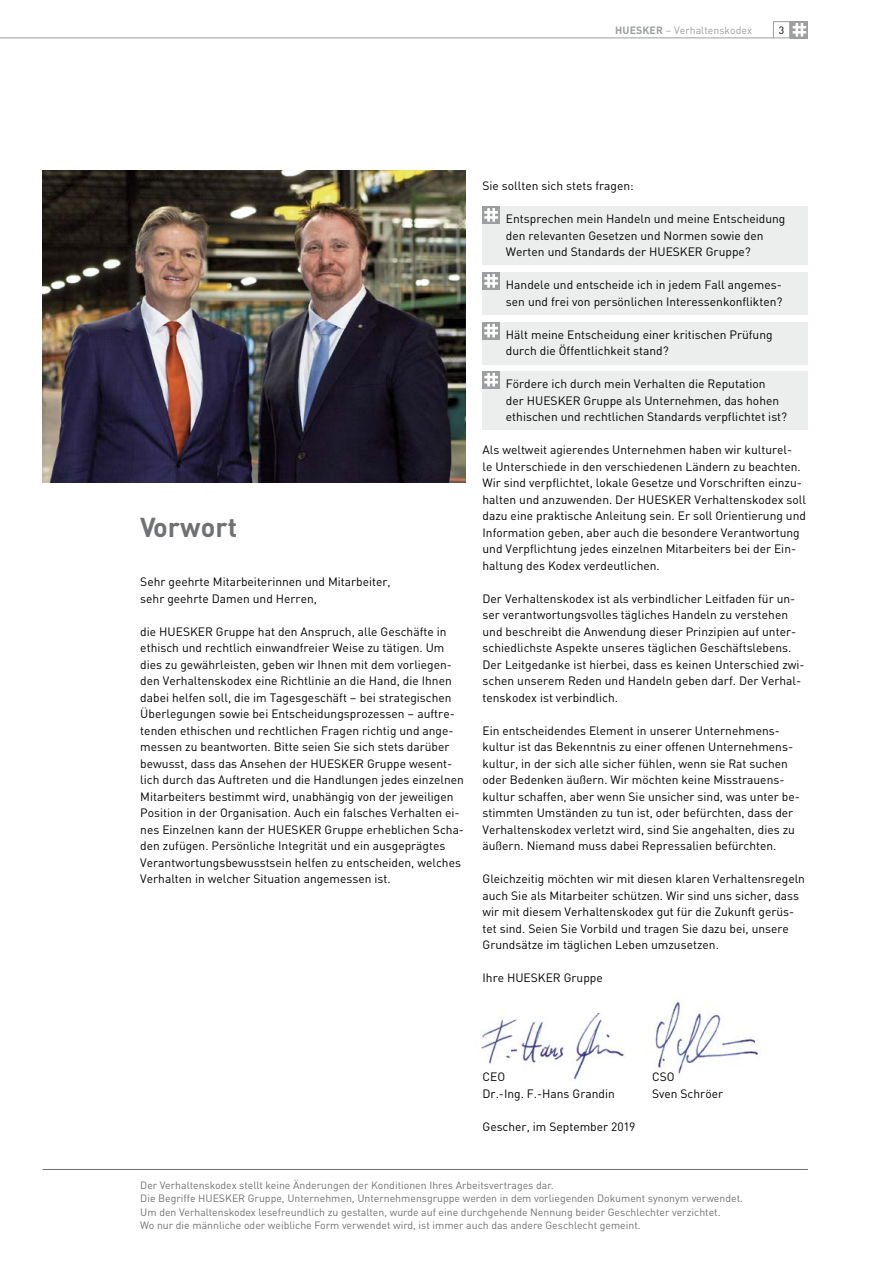
<style>
.page{position:relative;width:893px;height:1263px;background:#fff}
.page>*{position:absolute;margin:0;border:0;box-sizing:border-box;transform-origin:0 0}
.t1{font:700 27px "DIN Pro";color:#707172}
.t2{font:12px/16.5px "DIN Pro";color:#000}
.t3{font:10.5px/13.5px "DIN Pro";color:#707172}
.t4{font:10.5px "DIN Pro";color:#9c9e9f}
.t5{font:10.5px "DIN Pro";color:#000}
.s1{font-weight:700}
</style>
<div class="page">
<img style="left:43px;top:170px;width:423px;height:313px">
<img style="left:481px;top:1011px;width:144px;height:69px">
<img style="left:650px;top:1000px;width:109px;height:78px">
<div style="left:483px;top:371px;width:325px;height:59px;background:#eceded"></div>
<div style="left:483px;top:322px;width:325px;height:42px;background:#eceded"></div>
<div style="left:483px;top:272px;width:325px;height:42px;background:#eceded"></div>
<div style="left:483px;top:206px;width:325px;height:59px;background:#eceded"></div>
<svg style="left:791px;top:21px;width:17px;height:17px"></svg>
<svg style="left:793px;top:23px;width:13px;height:14px"></svg>
<div style="left:773px;top:21px;width:17px;height:17px;border:1px solid #9c9e9f"></div>
<hr style="left:0;top:38px;width:773px;height:1px;background:#9c9e9f">
<div style="left:483px;top:371px;width:17px;height:17px;background:#9c9e9f"></div>
<svg style="left:484px;top:373px;width:14px;height:13px"></svg>
<svg style="left:483px;top:322px;width:17px;height:17px"></svg>
<svg style="left:484px;top:324px;width:14px;height:13px"></svg>
<div style="left:483px;top:272px;width:17px;height:17px;background:#9c9e9f"></div>
<svg style="left:484px;top:274px;width:14px;height:14px"></svg>
<div style="left:483px;top:206px;width:17px;height:17px;background:#9c9e9f"></div>
<svg style="left:484px;top:208px;width:14px;height:14px"></svg>
<hr style="left:43px;top:1169px;width:765px;height:1px;background:#707172">
<p class="t4" style="left:615px;top:22px;width:138px"><span class="s1">HUESKER</span> – Verhaltenskodex</p>
<p class="t5" style="left:779px;top:22px;width:7px">3</p>
<h1 class="t1" style="left:140px;top:506px;width:98px">Vorwort</h1>
<p class="t2" style="left:140px;top:573px;width:252px">Sehr geehrte Mitarbeiterinnen und Mitarbeiter, sehr geehrte Damen und Herren,</p>
<p class="t2" style="left:140px;top:622px;width:325px">die HUESKER Gruppe hat den Anspruch, alle Geschäfte in ethisch und rechtlich einwandfreier Weise zu tätigen. Um dies zu gewährleisten, geben wir Ihnen mit dem vorliegen&shy;den Verhaltenskodex eine Richtlinie an die Hand, die Ihnen dabei helfen soll, die im Tagesgeschäft – bei strategischen Überlegungen sowie bei Entscheidungsprozessen – auftre&shy;tenden ethischen und rechtlichen Fragen richtig und ange&shy;messen zu beantworten. Bitte seien Sie sich stets darüber bewusst, dass das Ansehen der HUESKER Gruppe wesent&shy;lich durch das Auftreten und die Handlungen jedes einzelnen Mitarbeiters bestimmt wird, unabhängig von der jeweiligen Position in der Organisation. Auch ein falsches Verhalten ei&shy;nes Einzelnen kann der HUESKER Gruppe erheblichen Scha&shy;den zufügen. Persönliche Integrität und ein ausgeprägtes Verantwortungsbewusstsein helfen zu entscheiden, welches Verhalten in welcher Situation angemessen ist.</p>
<p class="t2" style="left:483px;top:177px;width:153px">Sie sollten sich stets fragen:</p>
<p class="t2" style="left:506px;top:210px;width:281px">Entsprechen mein Handeln und meine Entscheidung den relevanten Gesetzen und Normen sowie den<br>Werten und Standards der HUESKER Gruppe?</p>
<p class="t2" style="left:506px;top:276px;width:278px">Handele und entscheide ich in jedem Fall angemes&shy;sen und frei von persönlichen Interessenkonflikten?</p>
<p class="t2" style="left:506px;top:325px;width:268px">Hält meine Entscheidung einer kritischen Prüfung durch die Öffentlichkeit stand?</p>
<p class="t2" style="left:506px;top:375px;width:283px">Fördere ich durch mein Verhalten die Reputation<br>der HUESKER Gruppe als Unternehmen, das hohen ethischen und rechtlichen Standards verpflichtet ist?</p>
<p class="t2" style="left:483px;top:441px;width:325px">Als weltweit agierendes Unternehmen haben wir kulturel-<br>le Unterschiede in den verschiedenen Ländern zu beachten.<br>Wir sind verpflichtet, lokale Gesetze und Vorschriften einzu&shy;halten und anzuwenden. Der HUESKER Verhaltenskodex soll dazu eine praktische Anleitung sein. Er soll Orientierung und Information geben, aber auch die besondere Verantwortung und Verpflichtung jedes einzelnen Mitarbeiters bei der Ein&shy;haltung des Kodex verdeutlichen.</p>
<p class="t2" style="left:483px;top:589px;width:324px">Der Verhaltenskodex ist als verbindlicher Leitfaden für un&shy;ser verantwortungsvolles tägliches Handeln zu verstehen und beschreibt die Anwendung dieser Prinzipien auf unter&shy;schiedlichste Aspekte unseres täglichen Geschäftslebens.<br>Der Leitgedanke ist hierbei, dass es keinen Unterschied zwi&shy;schen unserem Reden und Handeln geben darf. Der Verhal&shy;tenskodex ist verbindlich.</p>
<p class="t2" style="left:483px;top:721px;width:319px">Ein entscheidendes Element in unserer Unternehmens&shy;kultur ist das Bekenntnis zu einer offenen Unternehmens&shy;kultur, in der sich alle sicher fühlen, wenn sie Rat suchen oder Bedenken äußern. Wir möchten keine Misstrauens&shy;kultur schaffen, aber wenn Sie unsicher sind, was unter be&shy;stimmten Umständen zu tun ist, oder befürchten, dass der Verhaltenskodex verletzt wird, sind Sie angehalten, dies zu äußern. Niemand muss dabei Repressalien befürchten.</p>
<p class="t2" style="left:483px;top:870px;width:324px">Gleichzeitig möchten wir mit diesen klaren Verhaltensregeln auch Sie als Mitarbeiter schützen. Wir sind uns sicher, dass wir mit diesem Verhaltenskodex gut für die Zukunft gerüs&shy;tet sind. Seien Sie Vorbild und tragen Sie dazu bei, unsere Grundsätze im täglichen Leben umzusetzen.</p>
<p class="t2" style="left:483px;top:969px;width:122px">Ihre HUESKER Gruppe</p>
<p class="t2" style="left:483px;top:1068px;width:24px">CEO</p>
<p class="t2" style="left:652px;top:1068px;width:24px">CSO</p>
<p class="t2" style="left:483px;top:1084px;width:134px">Dr.-Ing. F.-Hans Grandin</p>
<p class="t2" style="left:652px;top:1084px;width:73px">Sven Schröer</p>
<p class="t2" style="left:483px;top:1117px;width:155px">Gescher, im September 2019</p>
<p class="t3" style="left:140px;top:1177px;width:604px">Der Verhaltenskodex stellt keine Änderungen der Konditionen Ihres Arbeitsvertrages dar.<br>Die Begriffe HUESKER Gruppe, Unternehmen, Unternehmensgruppe werden in dem vorliegenden Dokument synonym verwendet.<br>Um den Verhaltenskodex lesefreundlich zu gestalten, wurde auf eine durchgehende Nennung beider Geschlechter verzichtet.<br>Wo nur die männliche oder weibliche Form verwendet wird, ist immer auch das andere Geschlecht gemeint.</p>
</div>
